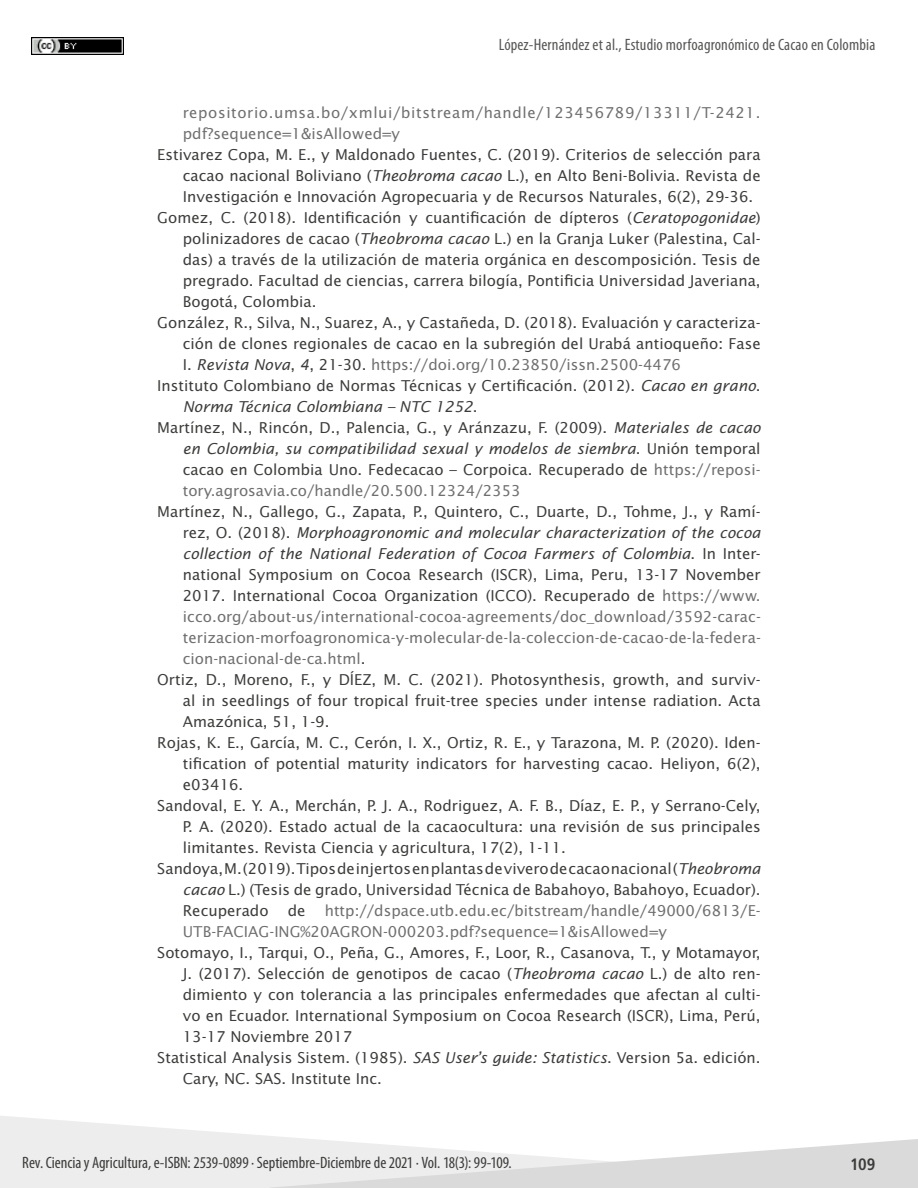
<style>
.page{position:relative;width:918px;height:1188px;background:#fff}
.page>*{position:absolute;margin:0;border:0;box-sizing:border-box;transform-origin:0 0}
.t1{font:condensed 16.5px "Myriad Pro";letter-spacing:-.005em;color:#3c3c3b}
.t2{font:condensed 16.5px "Myriad Pro";letter-spacing:.01em;color:#575756}
.t3{font:700 condensed 16.5px "Frutiger LT Std";color:#3c3c3b}
.t4{font:15px "Lucida Sans Std";color:#3c3c3b}
.t5{font:15px/21px "Lucida Sans Std";color:#706f6f}
.t6{font:italic 15px "Lucida Sans Std";color:#3c3c3b}
.t7{font:15px/21px "Lucida Sans Std";letter-spacing:.04em;color:#706f6f}
.s1{font-style:italic}
.s2{color:#3c3c3b}
.s3{font-style:italic;color:#3c3c3b}
.s4{font-style:normal}
.s5{color:#706f6f}
</style>
<div class="page">
<img style="left:31px;top:38px;width:92px;height:17px">
<svg style="left:0;top:1116px;width:305px;height:72px;fill:#ededed"></svg>
<svg style="left:269px;top:1139px;width:649px;height:49px"></svg>
<p class="t2" style="left:499px;top:35px;width:378px">López-Hernández et al., Estudio morfoagronómico de Cacao en Colombia</p>
<p class="t7" style="left:183px;top:102px;width:579px">repositorio.umsa.bo/xmlui/bitstream/handle/123456789/13311/T-2421. pdf?sequence=1&amp;isAllowed=y</p>
<p class="t4" style="left:157px;top:146px;width:605px">Estivarez Copa, M. E., y Maldonado Fuentes, C. (2019). Criterios de selección para</p>
<p class="t4" style="left:183px;top:167px;width:579px">cacao nacional Boliviano (<span class="s1">Theobroma cacao</span> L.), en Alto Beni-Bolivia. Revista de</p>
<p class="t4" style="left:183px;top:188px;width:572px">Investigación e Innovación Agropecuaria y de Recursos Naturales, 6(2), 29-36.</p>
<p class="t4" style="left:157px;top:209px;width:605px">Gomez, C. (2018). Identificación y cuantificación de dípteros (<span class="s1">Ceratopogonidae</span>)</p>
<p class="t4" style="left:183px;top:230px;width:579px">polinizadores de cacao (<span class="s1">Theobroma cacao</span> L.) en la Granja Luker (Palestina, Cal-</p>
<p class="t4" style="left:183px;top:251px;width:579px">das) a través de la utilización de materia orgánica en descomposición. Tesis de</p>
<p class="t4" style="left:183px;top:272px;width:579px">pregrado. Facultad de ciencias, carrera bilogía, Pontificia Universidad Javeriana,</p>
<p class="t4" style="left:183px;top:293px;width:135px">Bogotá, Colombia.</p>
<p class="t4" style="left:157px;top:314px;width:605px">González, R., Silva, N., Suarez, A., y Castañeda, D. (2018). Evaluación y caracteriza-</p>
<p class="t4" style="left:183px;top:335px;width:579px">ción de clones regionales de cacao en la subregión del Urabá antioqueño: Fase</p>
<p class="t5" style="left:183px;top:354px;width:500px"><span class="s2">I.</span> <span class="s3">Revista Nova</span><span class="s2">,</span> <span class="s3">4</span><span class="s2">, 21-30.</span> https://doi.org/10.23850/issn.2500-4476</p>
<p class="t4" style="left:157px;top:377px;width:605px">Instituto Colombiano de Normas Técnicas y Certificación. (2012). <span class="s1">Cacao en grano</span>.</p>
<p class="t6" style="left:183px;top:398px;width:296px">Norma Técnica Colombiana – NTC 1252<span class="s4">.</span></p>
<p class="t4" style="left:157px;top:419px;width:605px">Martínez, N., Rincón, D., Palencia, G., y Aránzazu, F. (2009). <span class="s1">Materiales de cacao</span></p>
<p class="t6" style="left:183px;top:440px;width:579px">en Colombia, su compatibilidad sexual y modelos de siembra<span class="s4">. Unión temporal</span></p>
<p class="t4" style="left:183px;top:461px;width:579px">cacao en Colombia Uno. Fedecacao – Corpoica. Recuperado de <span class="s5">https://reposi-</span></p>
<p class="t5" style="left:183px;top:480px;width:339px">tory.agrosavia.co/handle/20.500.12324/2353</p>
<p class="t4" style="left:157px;top:503px;width:605px">Martínez, N., Gallego, G., Zapata, P., Quintero, C., Duarte, D., Tohme, J., y Ramí-</p>
<p class="t6" style="left:183px;top:524px;width:579px"><span class="s4">rez, O. (2018).</span> Morphoagronomic and molecular characterization of the cocoa</p>
<p class="t6" style="left:183px;top:545px;width:579px">collection of the National Federation of Cocoa Farmers of Colombia<span class="s4">. In Inter-</span></p>
<p class="t4" style="left:183px;top:566px;width:579px">national Symposium on Cocoa Research (ISCR), Lima, Peru, 13-17 November</p>
<p class="t4" style="left:183px;top:587px;width:579px">2017. International Cocoa Organization (ICCO). Recuperado de <span class="s5">https://www.</span></p>
<p class="t5" style="left:183px;top:606px;width:580px">icco.org/about-us/international-cocoa-agreements/doc_download/3592-carac-</p>
<p class="t5" style="left:183px;top:627px;width:580px">terizacion-morfoagronomica-y-molecular-de-la-coleccion-de-cacao-de-la-federa-</p>
<p class="t5" style="left:183px;top:648px;width:184px">cion-nacional-de-ca.html<span class="s2">.</span></p>
<p class="t4" style="left:157px;top:671px;width:605px">Ortiz, D., Moreno, F., y DÍEZ, M. C. (2021). Photosynthesis, growth, and surviv-</p>
<p class="t4" style="left:183px;top:692px;width:579px">al in seedlings of four tropical fruit-tree species under intense radiation. Acta</p>
<p class="t4" style="left:183px;top:713px;width:148px">Amazónica, 51, 1-9.</p>
<p class="t4" style="left:157px;top:734px;width:605px">Rojas, K. E., García, M. C., Cerón, I. X., Ortiz, R. E., y Tarazona, M. P. (2020). Iden-</p>
<p class="t4" style="left:183px;top:755px;width:579px">tification of potential maturity indicators for harvesting cacao. Heliyon, 6(2),</p>
<p class="t4" style="left:183px;top:776px;width:62px">e03416.</p>
<p class="t4" style="left:157px;top:797px;width:605px">Sandoval, E. Y. A., Merchán, P. J. A., Rodriguez, A. F. B., Díaz, E. P., y Serrano-Cely,</p>
<p class="t4" style="left:183px;top:818px;width:579px">P. A. (2020). Estado actual de la cacaocultura: una revisión de sus principales</p>
<p class="t4" style="left:183px;top:839px;width:385px">limitantes. Revista Ciencia y agricultura, 17(2), 1-11.</p>
<p class="t4" style="left:157px;top:860px;width:605px">Sandoya, M. (2019). Tipos de injertos en plantas de vivero de cacao nacional (<span class="s1">Theobroma</span></p>
<p class="t4" style="left:183px;top:881px;width:579px"><span class="s1">cacao</span> L.) (Tesis de grado, Universidad Técnica de Babahoyo, Babahoyo, Ecuador).</p>
<p class="t4" style="left:183px;top:902px;width:87px">Recuperado</p>
<p class="t4" style="left:288px;top:902px;width:19px">de</p>
<p class="t5" style="left:183px;top:900px;width:579px;text-indent:142px">http://dspace.utb.edu.ec/bitstream/handle/49000/6813/E-<br>UTB-FACIAG-ING%20AGRON-000203.pdf?sequence=1&amp;isAllowed=y</p>
<p class="t4" style="left:157px;top:944px;width:605px">Sotomayo, I., Tarqui, O., Peña, G., Amores, F., Loor, R., Casanova, T., y Motamayor,</p>
<p class="t4" style="left:183px;top:965px;width:579px">J. (2017). Selección de genotipos de cacao (<span class="s1">Theobroma cacao</span> L.) de alto ren-</p>
<p class="t4" style="left:183px;top:986px;width:579px">dimiento y con tolerancia a las principales enfermedades que afectan al culti-</p>
<p class="t4" style="left:183px;top:1007px;width:579px">vo en Ecuador. International Symposium on Cocoa Research (ISCR), Lima, Perú,</p>
<p class="t4" style="left:183px;top:1028px;width:171px">13-17 Noviembre 2017</p>
<p class="t4" style="left:157px;top:1049px;width:605px">Statistical Analysis Sistem. (1985). <span class="s1">SAS User’s guide: Statistics</span>. Version 5a. edición.</p>
<p class="t4" style="left:183px;top:1070px;width:201px">Cary, NC. SAS. Institute Inc.</p>
<p class="t1" style="left:22px;top:1153px;width:491px">Rev. Ciencia y Agricultura, e-ISBN: 2539-0899 ∙ Septiembre-Diciembre de 2021 ∙ Vol. 18(3): 99-109.</p>
<p class="t3" style="left:850px;top:1154px;width:27px">109</p>
</div>
